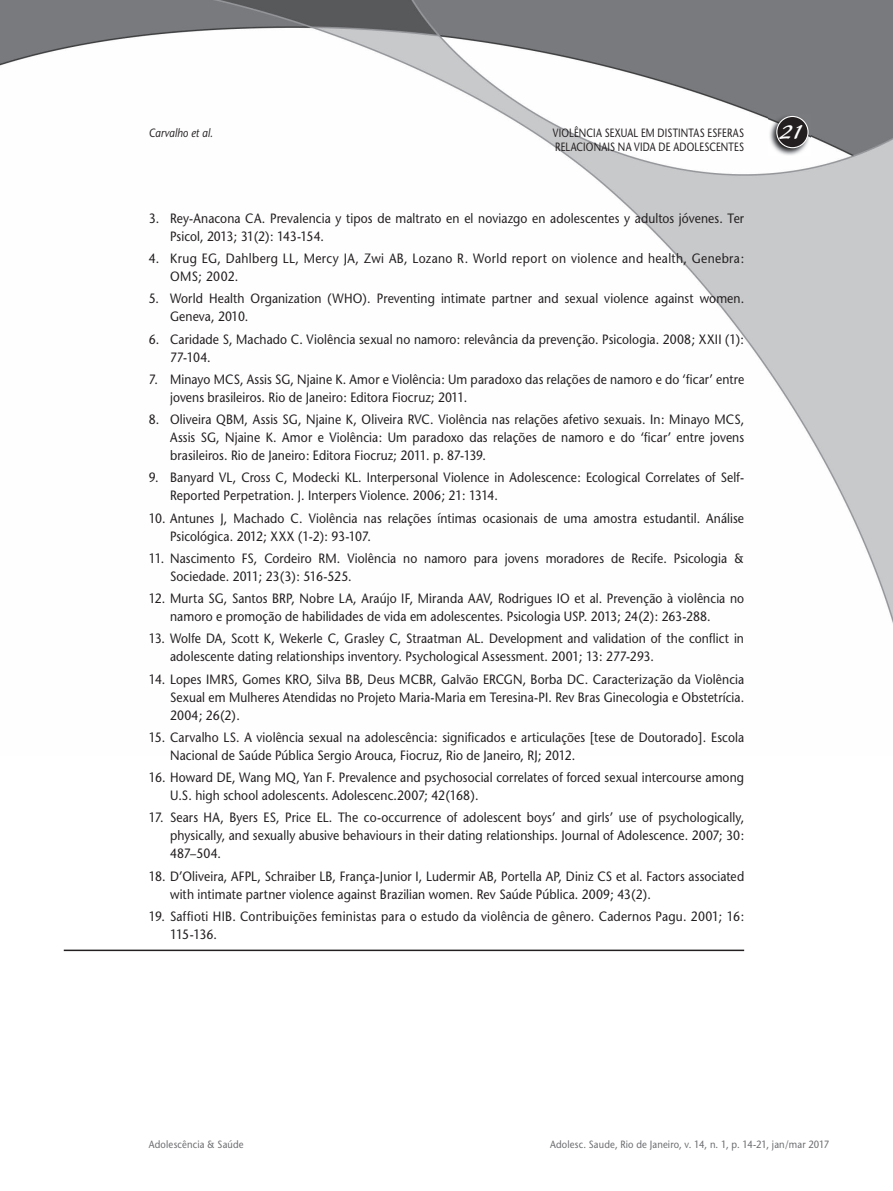
<style>
.page{position:relative;width:893px;height:1191px;background:#fff}
.page>*{position:absolute;margin:0;border:0;box-sizing:border-box;transform-origin:0 0}
.t1{font:21px "Blacklight D";color:#fff}
.t2{font:13.5px/18px "Stone Sans";letter-spacing:.005em;color:#231f20;scale:.9 1}
.t3{font:13.5px/18px "Stone Sans";letter-spacing:.03em;color:#231f20;scale:.9 1}
.t4{font:12px "Stone Sans";letter-spacing:.02em;color:#231f20;scale:.8 1}
.t5{font:italic 12px "Stone Sans";letter-spacing:.01em;color:#231f20;scale:.85 1}
.t6{font:10.5px "Stone Sans";letter-spacing:.02em;color:#6c6d70;scale:.9 1}
</style>
<div class="page">
<img style="left:0;top:0;width:893px;height:624px">
<img style="left:769px;top:114px;width:41px;height:42px">
<div style="left:777px;top:116px;width:31px;height:32px;background:#231f20;border-radius:50%"></div>
<div style="left:776px;top:116px;width:33px;height:32px;border:1px solid #fff;border-radius:50%"></div>
<hr style="left:64px;top:949px;width:680px;height:2px;background:#231f20">
<p class="t5" style="left:149px;top:125px;width:77px">Carvalho et al.</p>
<p class="t4" style="left:553px;top:125px;width:241px">VIOLÊNCIA SEXUAL EM DISTINTAS ESFERAS</p>
<h1 class="t1" style="left:780px;top:119px;width:26px">21</h1>
<p class="t4" style="left:555px;top:140px;width:238px">RELACIONAIS NA VIDA DE ADOLESCENTES</p>
<p class="t2" style="left:170px;top:209px;width:639px;text-indent:-21px">3. Rey-Anacona CA. Prevalencia y tipos de maltrato en el noviazgo en adolescentes y adultos jóvenes. Ter<br>Psicol, 2013; 31(2): 143-154.</p>
<p class="t3" style="left:170px;top:249px;width:639px;text-indent:-21px">4. Krug EG, Dahlberg LL, Mercy JA, Zwi AB, Lozano R. World report on violence and health, Genebra:<br>OMS; 2002.</p>
<p class="t2" style="left:170px;top:290px;width:639px;text-indent:-21px">5. World Health Organization (WHO). Preventing intimate partner and sexual violence against women.<br>Geneva, 2010.</p>
<p class="t2" style="left:170px;top:330px;width:639px;text-indent:-21px">6. Caridade S, Machado C. Violência sexual no namoro: relevância da prevenção. Psicologia. 2008; XXII (1):<br>77-104.</p>
<p class="t2" style="left:170px;top:370px;width:639px;text-indent:-21px">7. Minayo MCS, Assis SG, Njaine K. Amor e Violência: Um paradoxo das relações de namoro e do ‘ficar’ entre jovens brasileiros. Rio de Janeiro: Editora Fiocruz; 2011.</p>
<p class="t2" style="left:170px;top:410px;width:639px;text-align:justify;text-indent:-21px">8. Oliveira QBM, Assis SG, Njaine K, Oliveira RVC. Violência nas relações afetivo sexuais. In: Minayo MCS, Assis SG, Njaine K. Amor e Violência: Um paradoxo das relações de namoro e do ‘ficar’ entre jovens brasileiros. Rio de Janeiro: Editora Fiocruz; 2011. p. 87-139.</p>
<p class="t2" style="left:170px;top:469px;width:639px;text-indent:-21px">9. Banyard VL, Cross C, Modecki KL. Interpersonal Violence in Adolescence: Ecological Correlates of Self-<br>Reported Perpetration. J. Interpers Violence. 2006; 21: 1314.</p>
<p class="t2" style="left:170px;top:509px;width:639px;text-indent:-21px">10. Antunes J, Machado C. Violência nas relações íntimas ocasionais de uma amostra estudantil. Análise<br>Psicológica. 2012; XXX (1-2): 93-107.</p>
<p class="t2" style="left:170px;top:549px;width:639px;text-indent:-21px">11. Nascimento FS, Cordeiro RM. Violência no namoro para jovens moradores de Recife. Psicologia &amp;<br>Sociedade. 2011; 23(3): 516-525.</p>
<p class="t2" style="left:170px;top:589px;width:639px;text-indent:-21px">12. Murta SG, Santos BRP, Nobre LA, Araújo IF, Miranda AAV, Rodrigues IO et al. Prevenção à violência no namoro e promoção de habilidades de vida em adolescentes. Psicologia USP. 2013; 24(2): 263-288.</p>
<p class="t2" style="left:170px;top:629px;width:639px;text-indent:-21px">13. Wolfe DA, Scott K, Wekerle C, Grasley C, Straatman AL. Development and validation of the conflict in adolescente dating relationships inventory. Psychological Assessment. 2001; 13: 277-293.</p>
<p class="t2" style="left:170px;top:670px;width:639px;text-align:justify;text-indent:-21px">14. Lopes IMRS, Gomes KRO, Silva BB, Deus MCBR, Galvão ERCGN, Borba DC. Caracterização da Violência Sexual em Mulheres Atendidas no Projeto Maria-Maria em Teresina-PI. Rev Bras Ginecologia e Obstetrícia.<br>2004; 26(2).</p>
<p class="t2" style="left:170px;top:728px;width:639px;text-indent:-21px">15. Carvalho LS. A violência sexual na adolescência: significados e articulações [tese de Doutorado]. Escola<br>Nacional de Saúde Pública Sergio Arouca, Fiocruz, Rio de Janeiro, RJ; 2012.</p>
<p class="t2" style="left:170px;top:768px;width:639px;text-indent:-21px">16. Howard DE, Wang MQ, Yan F. Prevalence and psychosocial correlates of forced sexual intercourse among<br>U.S. high school adolescents. Adolescenc.2007; 42(168).</p>
<p class="t2" style="left:170px;top:808px;width:639px;text-align:justify;text-indent:-21px">17. Sears HA, Byers ES, Price EL. The co-occurrence of adolescent boys’ and girls’ use of psychologically, physically, and sexually abusive behaviours in their dating relationships. Journal of Adolescence. 2007; 30:<br>487–504.</p>
<p class="t2" style="left:170px;top:867px;width:639px;text-indent:-21px">18. D’Oliveira, AFPL, Schraiber LB, França-Junior I, Ludermir AB, Portella AP, Diniz CS et al. Factors associated with intimate partner violence against Brazilian women. Rev Saúde Pública. 2009; 43(2).</p>
<p class="t2" style="left:170px;top:907px;width:639px;text-indent:-21px">19. Saffioti HIB. Contribuições feministas para o estudo da violência de gênero. Cadernos Pagu. 2001; 16:<br>115-136.</p>
<p class="t6" style="left:149px;top:1137px;width:107px">Adolescência &amp; Saúde</p>
<p class="t6" style="left:550px;top:1137px;width:312px">Adolesc. Saude, Rio de Janeiro, v. 14, n. 1, p. 14-21, jan/mar 2017</p>
</div>
